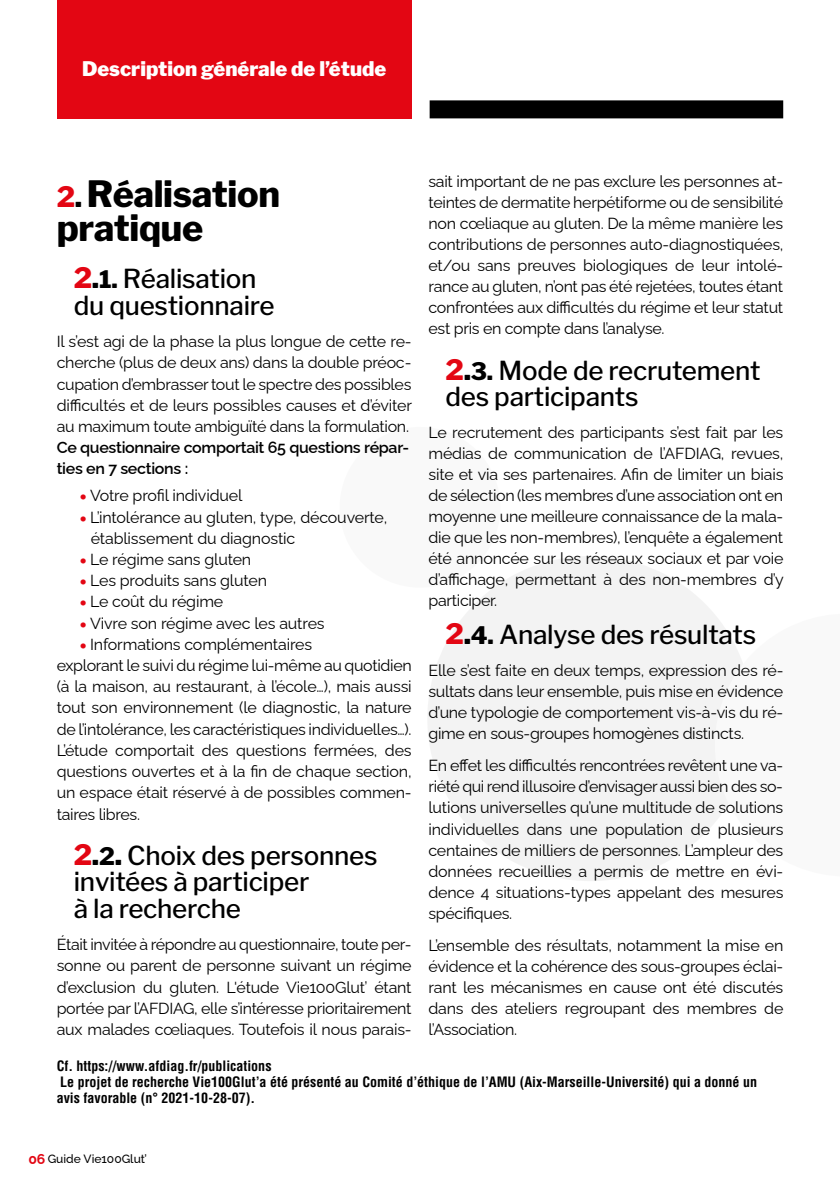
<style>
.page{position:relative;width:840px;height:1191px;background:#fff}
.page>*{position:absolute;margin:0;border:0;box-sizing:border-box;transform-origin:0 0}
.t1{font:800 36px/34.2px "Libre Franklin";letter-spacing:-.01em;color:#000}
.t2{font:500 26px/26.2px "Libre Franklin";letter-spacing:-.01em;color:#000}
.t3{font:900 20px "Libre Franklin";color:#fff}
.t4{font:16px/21px "Raleway";letter-spacing:-.01em;color:#000;text-align:justify}
.t5{font:600 16px/21.2px "Raleway";letter-spacing:-.02em;color:#000}
.t6{font:700 condensed 14px/16px "Helvetica LT Std";color:#000}
.t7{font:500 12px "Raleway";color:#000}
.s1{font-weight:800;font-size:28px;color:#e30613}
.s2{font-weight:800;font-size:28px}
.s3{font-weight:800;font-size:24px}
.s4{font-size:28px;color:#e30613}
.s5{font-size:28px}
.s6{font-family:"Helvetica Neue";font-weight:300;font-size:12px;color:#e30613}
.s7{font-weight:700;font-size:14px;color:#e30613}
</style>
<div class="page">
<svg style="left:428px;top:556px;width:268px;height:325px;fill:#f3f3f3"></svg>
<svg style="left:696px;top:596px;width:47px;height:245px;fill:#f3f3f3"></svg>
<svg style="left:428px;top:556px;width:83px;height:43px"></svg>
<div style="left:429px;top:100px;width:353px;height:18px;background:#000"></div>
<div style="left:57px;top:0;width:354px;height:118px;background:#e30613"></div>
<p class="t3" style="left:82px;top:57px;width:305px">Description générale de l’étude</p>
<p class="t4" style="left:428px;top:169px;width:356px">sait important de ne pas exclure les personnes at&shy;teintes de dermatite herpétiforme ou de sensibilité non cœliaque au gluten. De la même manière les contributions de personnes auto-diagnostiquées, et/ou sans preuves biologiques de leur intolé&shy;rance au gluten, n’ont pas été rejetées, toutes étant confrontées aux difficultés du régime et leur statut est pris en compte dans l’analyse.</p>
<h2 class="t2" style="left:445px;top:357px;width:316px"><span class="s1">2</span><span class="s2">.</span><span class="s3">3.</span> Mode de recrutement des participants</h2>
<p class="t4" style="left:428px;top:420px;width:356px">Le recrutement des participants s’est fait par les médias de communication de l’AFDIAG, revues, site et via ses partenaires. Afin de limiter un biais de sélection (les membres d’une association ont en moyenne une meilleure connaissance de la mala&shy;die que les non-membres), l’enquête a également été annoncée sur les réseaux sociaux et par voie d’affichage, permettant à des non-membres d’y participer.</p>
<h2 class="t2" style="left:445px;top:621px;width:312px"><span class="s1">2</span><span class="s2">.</span><span class="s3">4.</span> Analyse des résultats</h2>
<p class="t4" style="left:428px;top:658px;width:356px">Elle s’est faite en deux temps, expression des ré&shy;sultats dans leur ensemble, puis mise en évidence d’une typologie de comportement vis-à-vis du ré&shy;gime en sous-groupes homogènes distincts.</p>
<p class="t4" style="left:428px;top:753px;width:356px">En effet les difficultés rencontrées revêtent une va&shy;riété qui rend illusoire d’envisager aussi bien des so&shy;lutions universelles qu’une multitude de solutions individuelles dans une population de plusieurs centaines de milliers de personnes. L’ampleur des données recueillies a permis de mettre en évi&shy;dence 4 situations-types appelant des mesures spécifiques.</p>
<p class="t4" style="left:428px;top:933px;width:356px">L’ensemble des résultats, notamment la mise en évidence et la cohérence des sous-groupes éclai&shy;rant les mécanismes en cause ont été discutés dans des ateliers regroupant des membres de l’Association.</p>
<p class="t6" style="left:57px;top:1057px;width:701px">Cf. https://www.afdiag.fr/publications<br>Le projet de recherche Vie100Glut’a été présenté au Comité d’éthique de l’AMU (Aix-Marseille-Université) qui a donné un avis favorable (n° 2021-10-28-07).</p>
<h1 class="t1" style="left:57px;top:177px;width:225px"><span class="s4">2</span><span class="s5">.</span> Réalisation pratique</h1>
<h2 class="t2" style="left:74px;top:266px;width:202px"><span class="s1">2</span><span class="s2">.</span><span class="s3">1.</span> Réalisation du questionnaire</h2>
<p class="t4" style="left:57px;top:329px;width:356px">Il s’est agi de la phase la plus longue de cette re&shy;cherche (plus de deux ans) dans la double préoc&shy;cupation d’embrasser tout le spectre des possibles difficultés et de leurs possibles causes et d’éviter au maximum toute ambiguïté dans la formulation.</p>
<p class="t5" style="left:57px;top:435px;width:354px">Ce questionnaire comportait 65 questions répar&shy;ties en 7 sections :</p>
<p class="t4" style="left:79px;top:483px;width:164px"><span class="s6">●</span> Votre profil individuel</p>
<p class="t4" style="left:91px;top:504px;width:298px;text-indent:-11px"><span class="s6">●</span> L’intolérance au gluten, type, découverte, établissement du diagnostic</p>
<p class="t4" style="left:79px;top:547px;width:173px"><span class="s6">●</span> Le régime sans gluten</p>
<p class="t4" style="left:79px;top:568px;width:189px"><span class="s6">●</span> Les produits sans gluten</p>
<p class="t4" style="left:79px;top:589px;width:145px"><span class="s6">●</span> Le coût du régime</p>
<p class="t4" style="left:79px;top:610px;width:246px"><span class="s6">●</span> Vivre son régime avec les autres</p>
<p class="t4" style="left:57px;top:632px;width:356px;text-align:left;text-indent:23px"><span class="s6">●</span> Informations complémentaires<br>explorant le suivi du régime lui-même au quotidien (à la maison, au restaurant, à l’école…), mais aussi tout son environnement (le diagnostic, la nature de l’intolérance, les caractéristiques individuelles…).<br>L’étude comportait des questions fermées, des questions ouvertes et à la fin de chaque section, un espace était réservé à de possibles commen&shy;taires libres.</p>
<h2 class="t2" style="left:74px;top:842px;width:305px"><span class="s1">2</span><span class="s2">.</span><span class="s3">2</span><span class="s2">.</span> Choix des personnes invitées à participer<br>à la recherche</h2>
<p class="t4" style="left:57px;top:932px;width:356px">Était invitée à répondre au questionnaire, toute per&shy;sonne ou parent de personne suivant un régime d’exclusion du gluten. L'étude Vie100Glut’ étant portée par l’AFDIAG, elle s’intéresse prioritairement aux malades cœliaques. Toutefois il nous parais-</p>
<p class="t7" style="left:28px;top:1148px;width:120px"><span class="s7">06</span> Guide Vie100Glut’</p>
</div>
